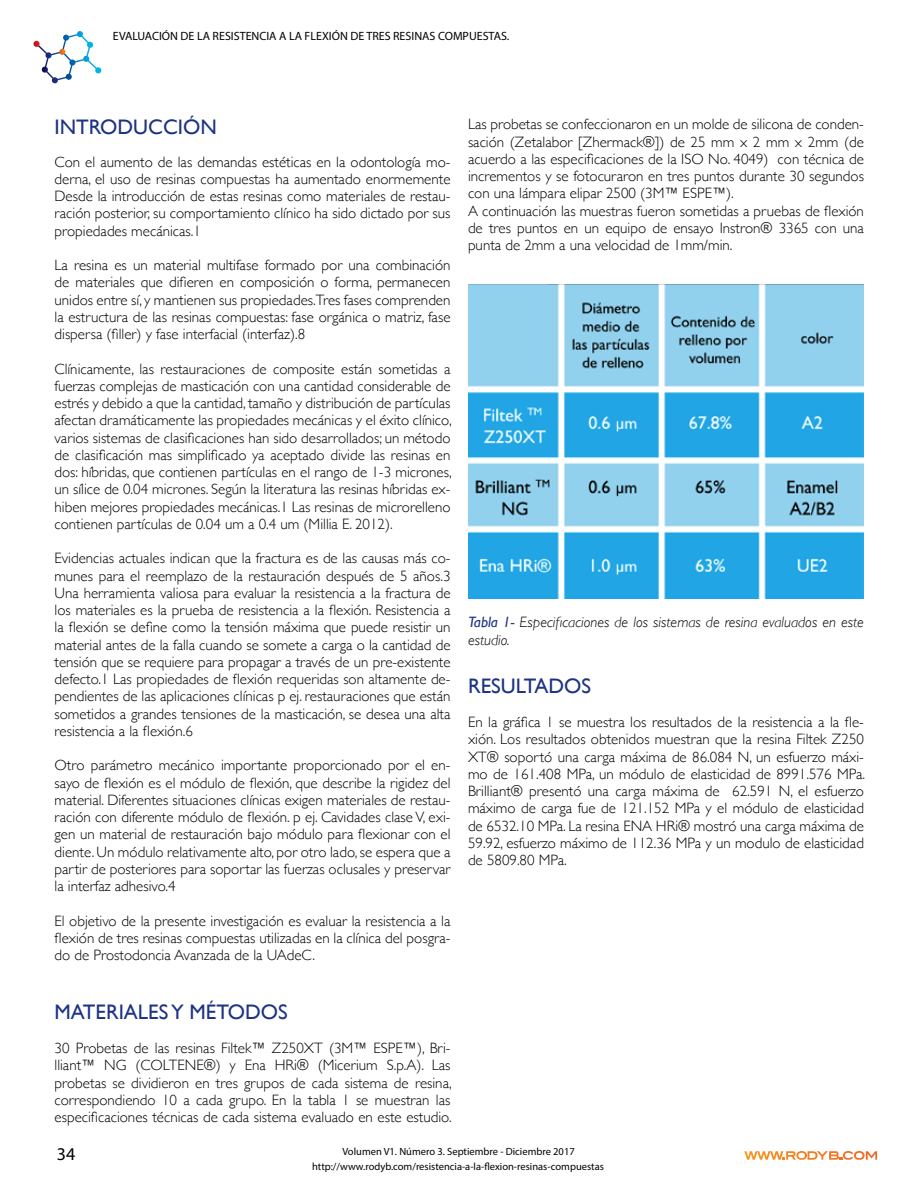
<style>
.page{position:relative;width:918px;height:1188px;background:#fff}
.page>*{position:absolute;margin:0;border:0;box-sizing:border-box;transform-origin:0 0}
.t1{font:21px "Gill Sans";color:#1d3384}
.t2{font:18px "Myriad Pro";color:#000}
.t3{font:300 15px/17.2px "Gill Sans";color:#000;text-align:justify}
.t4{font:italic 300 15px/18px "Gill Sans";color:#000}
.t5{font:12px "Myriad Pro";color:#000}
.t6{font:10.5px "Myriad Pro";color:#000}
.s1{font-weight:400;color:#1d3384}
</style>
<div class="page">
<svg style="left:33px;top:31px;width:69px;height:53px"></svg>
<svg style="left:744px;top:1151px;width:133px;height:9px"></svg>
<img style="left:468px;top:285px;width:396px;height:313px">
<p class="t5" style="left:113px;top:29px;width:398px">EVALUACIÓN DE LA RESISTENCIA A LA FLEXIÓN DE TRES RESINAS COMPUESTAS.</p>
<h1 class="t1" style="left:55px;top:114px;width:164px">INTRODUCCIÓN</h1>
<p class="t3" style="left:55px;top:152px;width:398px">Con el aumento de las demandas estéticas en la odontología mo&shy;derna, el uso de resinas compuestas ha aumentado enormemente Desde la introducción de estas resinas como materiales de restau&shy;ración posterior, su comportamiento clínico ha sido dictado por sus propiedades mecánicas.1</p>
<p class="t3" style="left:55px;top:256px;width:398px">La resina es un material multifase formado por una combinación de materiales que difieren en composición o forma, permanecen unidos entre sí, y mantienen sus propiedades.Tres fases comprenden la estructura de las resinas compuestas: fase orgánica o matriz, fase dispersa (filler) y fase interfacial (interfaz).8</p>
<p class="t3" style="left:55px;top:359px;width:399px">Clínicamente, las restauraciones de composite están sometidas a fuerzas complejas de masticación con una cantidad considerable de estrés y debido a que la cantidad, tamaño y distribución de partículas afectan dramáticamente las propiedades mecánicas y el éxito clínico, varios sistemas de clasificaciones han sido desarrollados; un método de clasificación mas simplificado ya aceptado divide las resinas en dos: híbridas, que contienen partículas en el rango de 1-3 micrones, un sílice de 0.04 micrones. Según la literatura las resinas híbridas ex&shy;hiben mejores propiedades mecánicas.1 Las resinas de microrelleno contienen partículas de 0.04 um a 0.4 um (Millia E. 2012).</p>
<p class="t3" style="left:55px;top:549px;width:398px">Evidencias actuales indican que la fractura es de las causas más co&shy;munes para el reemplazo de la restauración después de 5 años.3<br>Una herramienta valiosa para evaluar la resistencia a la fractura de los materiales es la prueba de resistencia a la flexión. Resistencia a la flexión se define como la tensión máxima que puede resistir un material antes de la falla cuando se somete a carga o la cantidad de tensión que se requiere para propagar a través de un pre-existente defecto.1 Las propiedades de flexión requeridas son altamente de&shy;pendientes de las aplicaciones clínicas p ej. restauraciones que están sometidos a grandes tensiones de la masticación, se desea una alta resistencia a la flexión.6</p>
<p class="t3" style="left:55px;top:756px;width:398px">Otro parámetro mecánico importante proporcionado por el en&shy;sayo de flexión es el módulo de flexión, que describe la rigidez del material. Diferentes situaciones clínicas exigen materiales de restau&shy;ración con diferente módulo de flexión. p ej. Cavidades clase V, exi&shy;gen un material de restauración bajo módulo para flexionar con el diente. Un módulo relativamente alto, por otro lado, se espera que a partir de posteriores para soportar las fuerzas oclusales y preservar la interfaz adhesivo.4</p>
<p class="t3" style="left:55px;top:911px;width:398px">El objetivo de la presente investigación es evaluar la resistencia a la flexión de tres resinas compuestas utilizadas en la clínica del posgra&shy;do de Prostodoncia Avanzada de la UAdeC.</p>
<h1 class="t1" style="left:55px;top:999px;width:235px">MATERIALES Y MÉTODOS</h1>
<p class="t3" style="left:55px;top:1039px;width:399px">30 Probetas de las resinas Filtek™ Z250XT (3M™ ESPE™), Bri&shy;lliant™ NG (COLTENE®) y Ena HRi® (Micerium S.p.A). Las probetas se dividieron en tres grupos de cada sistema de resina, correspondiendo 10 a cada grupo. En la tabla 1 se muestran las especificaciones técnicas de cada sistema evaluado en este estudio.</p>
<p class="t3" style="left:468px;top:115px;width:398px;text-align:left">Las probetas se confeccionaron en un molde de silicona de conden&shy;sación (Zetalabor [Zhermack®]) de 25 mm x 2 mm x 2mm (de acuerdo a las especificaciones de la ISO No. 4049) con técnica de incrementos y se fotocuraron en tres puntos durante 30 segundos con una lámpara elipar 2500 (3M™ ESPE™).<br>A continuación las muestras fueron sometidas a pruebas de flexión de tres puntos en un equipo de ensayo Instron® 3365 con una punta de 2mm a una velocidad de 1mm/min.</p>
<p class="t4" style="left:468px;top:613px;width:397px"><span class="s1">Tabla 1-</span> Especificaciones de los sistemas de resina evaluados en este estudio.</p>
<h1 class="t1" style="left:468px;top:673px;width:125px">RESULTADOS</h1>
<p class="t3" style="left:468px;top:713px;width:399px">En la gráfica 1 se muestra los resultados de la resistencia a la fle&shy;xión. Los resultados obtenidos muestran que la resina Filtek Z250<br>XT® soportó una carga máxima de 86.084 N, un esfuerzo máxi&shy;mo de 161.408 MPa, un módulo de elasticidad de 8991.576 MPa.<br>Brilliant® presentó una carga máxima de 62.591 N, el esfuerzo máximo de carga fue de 121.152 MPa y el módulo de elasticidad de 6532.10 MPa. La resina ENA HRi® mostró una carga máxima de 59.92, esfuerzo máximo de 112.36 MPa y un modulo de elasticidad de 5809.80 MPa.</p>
<p class="t2" style="left:57px;top:1143px;width:20px">34</p>
<p class="t6" style="left:342px;top:1145px;width:234px">Volumen V1. Número 3. Septiembre - Diciembre 2017</p>
<p class="t6" style="left:312px;top:1160px;width:293px">http://www.rodyb.com/resistencia-a-la-flexion-resinas-compuestas</p>
</div>
